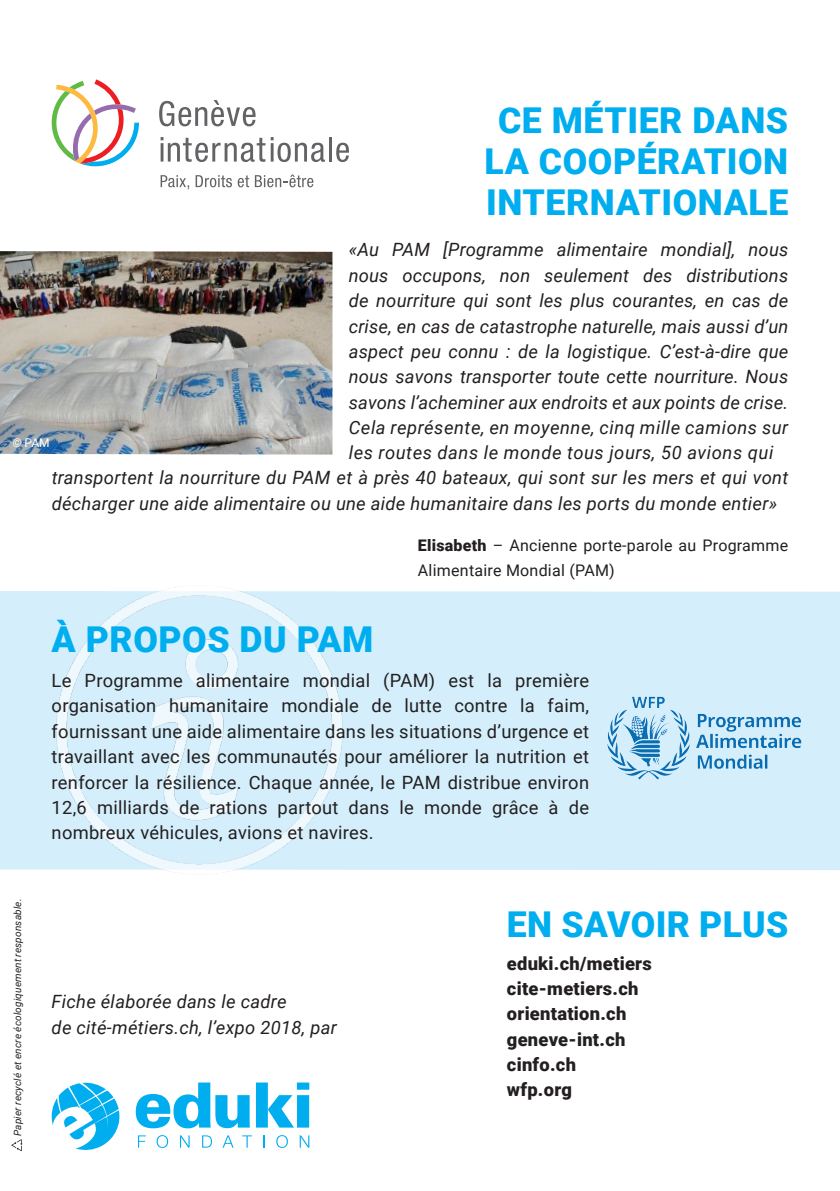
<style>
.page{position:relative;width:840px;height:1191px;background:#fff}
.page>*{position:absolute;margin:0;border:0;box-sizing:border-box;transform-origin:0 0}
.Eduki-A5___Paragraph{font:900 35.6px "Roboto";letter-spacing:.015em;color:#00aeef}
.Eduki-A5___Paragraph-2{font:italic 18.2px/25.4px "Roboto";letter-spacing:.015em;color:#231f20;text-align:justify}
.Eduki-A5___Paragraph-3{font:18.2px/25.4px "Roboto";letter-spacing:.015em;color:#231f20;text-align:justify}
.Eduki-A5___Paragraph-4{font:900 18.2px "Roboto";letter-spacing:.015em;color:#231f20}
.Eduki-A5___Paragraph-5{font:16px/25.4px "Roboto";letter-spacing:.015em;color:#231f20}
.t1{font:12px "Roboto";color:#fff}
.Eduki-A5___Paragraph-6{font:italic 10px "Roboto";letter-spacing:.015em;color:#231f20}
.s1{font-style:italic}
.s2{font-weight:900}
</style>
<div class="page">
<div style="left:0;top:591px;width:839px;height:279px;background:#d4effb"></div>
<img style="left:52px;top:586px;width:296px;height:288px">
<svg style="left:159px;top:100px;width:96px;height:26px"></svg>
<svg style="left:160px;top:137px;width:165px;height:25px"></svg>
<hr style="left:328px;top:137px;width:3px;height:25px;background:#636366">
<svg style="left:336px;top:143px;width:13px;height:19px"></svg>
<svg style="left:52px;top:79px;width:87px;height:87px"></svg>
<svg style="left:160px;top:175px;width:29px;height:15px"></svg>
<svg style="left:195px;top:175px;width:54px;height:12px"></svg>
<svg style="left:255px;top:174px;width:58px;height:13px"></svg>
<svg style="left:138px;top:1135px;width:8px;height:12px"></svg>
<svg style="left:156px;top:1135px;width:12px;height:12px"></svg>
<svg style="left:180px;top:1135px;width:9px;height:12px"></svg>
<svg style="left:202px;top:1135px;width:10px;height:12px"></svg>
<svg style="left:223px;top:1135px;width:10px;height:12px"></svg>
<svg style="left:242px;top:1135px;width:10px;height:12px"></svg>
<svg style="left:263px;top:1135px;width:1px;height:12px"></svg>
<svg style="left:276px;top:1135px;width:12px;height:12px"></svg>
<svg style="left:299px;top:1135px;width:10px;height:12px"></svg>
<svg style="left:136px;top:1082px;width:114px;height:46px"></svg>
<svg style="left:256px;top:1082px;width:53px;height:45px"></svg>
<svg style="left:51px;top:1082px;width:69px;height:68px"></svg>
<img style="left:607px;top:695px;width:194px;height:84px">
<img style="left:0;top:251px;width:332px;height:203px">
<svg style="left:11px;top:1139px;width:11px;height:12px"></svg>
<p class="t1" style="left:12px;top:434px;width:39px"><span class="s1">©</span> PAM</p>
<p class="Eduki-A5___Paragraph" style="left:497px;top:95px;width:291px">CE MÉTIER DANS</p>
<p class="Eduki-A5___Paragraph" style="left:484px;top:136px;width:305px">LA COOPÉRATION</p>
<p class="Eduki-A5___Paragraph" style="left:486px;top:177px;width:303px">INTERNATIONALE</p>
<p class="Eduki-A5___Paragraph-2" style="left:348px;top:237px;width:441px">«Au PAM [Programme alimentaire mondial], nous nous occupons, non seulement des distributions de nourriture qui sont les plus courantes, en cas de crise, en cas de catastrophe naturelle, mais aussi d’un aspect peu connu : de la logistique. C’est-à-dire que nous savons transporter toute cette nourriture. Nous savons l’acheminer aux endroits et aux points de crise.<br>Cela représente, en moyenne, cinq mille camions sur les routes dans le monde tous jours, 50 avions qui</p>
<p class="Eduki-A5___Paragraph-2" style="left:52px;top:464px;width:737px">transportent la nourriture du PAM et à près 40 bateaux, qui sont sur les mers et qui vont décharger une aide alimentaire ou une aide humanitaire dans les ports du monde entier»</p>
<p class="Eduki-A5___Paragraph-5" style="left:418px;top:532px;width:371px"><span class="s2">Elisabeth</span> – Ancienne porte-parole au Programme<br>Alimentaire Mondial (PAM)</p>
<p class="Eduki-A5___Paragraph-6" style="left:11px;top:1136px;width:239px;rotate:-90deg">Papier recyclé et encre écologiquement responsable.</p>
<p class="Eduki-A5___Paragraph" style="left:52px;top:614px;width:323px">À PROPOS DU PAM</p>
<p class="Eduki-A5___Paragraph-3" style="left:52px;top:667px;width:538px">Le Programme alimentaire mondial (PAM) est la première organisation humanitaire mondiale de lutte contre la faim, fournissant une aide alimentaire dans les situations d’urgence et travaillant avec les communautés pour améliorer la nutrition et renforcer la résilience. Chaque année, le PAM distribue environ 12,6 milliards de rations partout dans le monde grâce à de nombreux véhicules, avions et navires.</p>
<p class="Eduki-A5___Paragraph-2" style="left:52px;top:988px;width:236px">Fiche élaborée dans le cadre</p>
<p class="Eduki-A5___Paragraph-2" style="left:52px;top:1013px;width:286px">de cité-métiers.ch, l’expo 2018, par</p>
<p class="Eduki-A5___Paragraph" style="left:506px;top:899px;width:283px">EN SAVOIR PLUS</p>
<p class="Eduki-A5___Paragraph-4" style="left:506px;top:950px;width:146px">eduki.ch/metiers</p>
<p class="Eduki-A5___Paragraph-4" style="left:506px;top:975px;width:133px">cite-metiers.ch</p>
<p class="Eduki-A5___Paragraph-4" style="left:506px;top:1001px;width:121px">orientation.ch</p>
<p class="Eduki-A5___Paragraph-4" style="left:506px;top:1026px;width:120px">geneve-int.ch</p>
<p class="Eduki-A5___Paragraph-4" style="left:506px;top:1051px;width:71px">cinfo.ch</p>
<p class="Eduki-A5___Paragraph-4" style="left:506px;top:1077px;width:66px">wfp.org</p>
</div>
